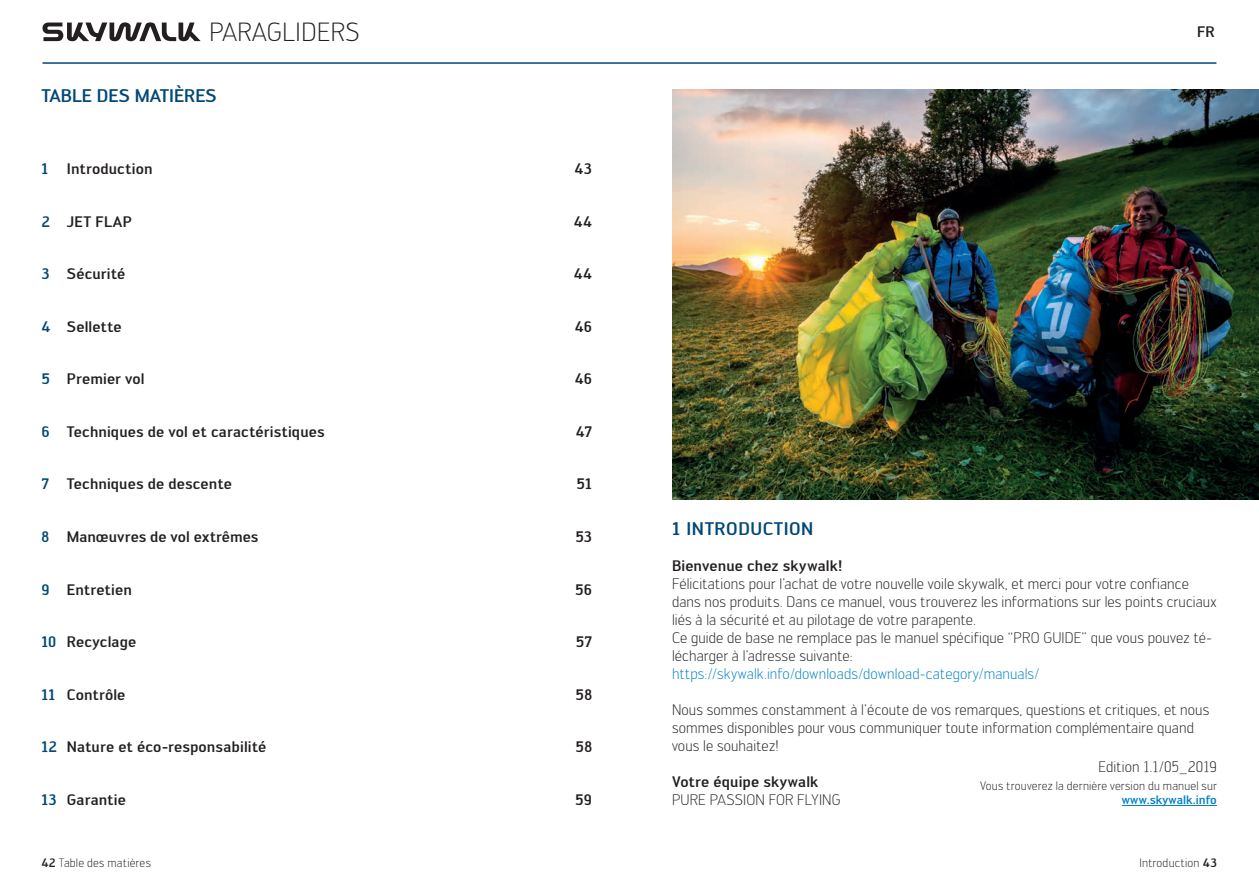
<style>
.page{position:relative;width:1259px;height:893px;background:#fff}
.page>*{position:absolute;margin:0;border:0;box-sizing:border-box;transform-origin:0 0}
.t1{font:300 25.8px "Engel";letter-spacing:.02em;color:#231f20}
.t2{font:500 18px "Engel";color:#004876}
.t3{font:500 18px "Engel";letter-spacing:.03em;color:#004876}
.t4{font:300 15px/18px "Engel";letter-spacing:.005em;color:#231f20}
.t5{font:500 15px "Engel";letter-spacing:.005em;color:#231f20}
.t6{font:300 15px "Engel";letter-spacing:.005em;color:#0080c6}
.t7{font:300 12px "Engel";letter-spacing:.015em;color:#231f20}
.t8{font:500 12px "Engel";color:#0080c6}
.s1{color:#004876}
.s2{font-weight:500}
</style>
<div class="page">
<hr style="left:43px;top:62px;width:586px;height:2px;background:#004977">
<hr style="left:629px;top:62px;width:587px;height:2px;background:#004977">
<svg style="left:43px;top:22px;width:158px;height:19px"></svg>
<img style="left:672px;top:90px;width:587px;height:410px">
<hr style="left:1122px;top:805px;width:94px;height:1px;background:#0080c6">
<h1 class="t1" style="left:210px;top:17px;width:151px">PARAGLIDERS</h1>
<p class="t2" style="left:41px;top:86px;width:177px">TABLE DES MATIÈRES</p>
<p class="t5" style="left:41px;top:160px;width:113px"><span class="s1">1</span> Introduction</p>
<p class="t5" style="left:574px;top:160px;width:19px">43</p>
<p class="t5" style="left:41px;top:213px;width:92px"><span class="s1">2</span> JET FLAP</p>
<p class="t5" style="left:574px;top:213px;width:20px">44</p>
<p class="t5" style="left:41px;top:265px;width:86px"><span class="s1">3</span> Sécurité</p>
<p class="t5" style="left:574px;top:265px;width:20px">44</p>
<p class="t5" style="left:41px;top:318px;width:82px"><span class="s1">4</span> Sellette</p>
<p class="t5" style="left:575px;top:318px;width:19px">46</p>
<p class="t5" style="left:41px;top:370px;width:105px"><span class="s1">5</span> Premier vol</p>
<p class="t5" style="left:575px;top:370px;width:19px">46</p>
<p class="t5" style="left:41px;top:423px;width:285px"><span class="s1">6</span> Techniques de vol et caractéristiques</p>
<p class="t5" style="left:576px;top:423px;width:18px">47</p>
<p class="t5" style="left:41px;top:475px;width:192px"><span class="s1">7</span> Techniques de descente</p>
<p class="t5" style="left:576px;top:475px;width:17px">51</p>
<p class="t5" style="left:41px;top:528px;width:218px"><span class="s1">8</span> Manœuvres de vol extrêmes</p>
<p class="t5" style="left:575px;top:528px;width:18px">53</p>
<p class="t5" style="left:41px;top:580px;width:92px"><span class="s1">9</span> Entretien</p>
<p class="t5" style="left:575px;top:580px;width:18px">56</p>
<p class="t5" style="left:41px;top:633px;width:96px"><span class="s1">10</span> Recyclage</p>
<p class="t5" style="left:576px;top:633px;width:18px">57</p>
<p class="t5" style="left:41px;top:685px;width:86px"><span class="s1">11</span> Contrôle</p>
<p class="t5" style="left:575px;top:685px;width:18px">58</p>
<p class="t5" style="left:41px;top:738px;width:227px"><span class="s1">12</span> Nature et éco-responsabilité</p>
<p class="t5" style="left:575px;top:738px;width:18px">58</p>
<p class="t5" style="left:41px;top:790px;width:86px"><span class="s1">13</span> Garantie</p>
<p class="t5" style="left:575px;top:790px;width:18px">59</p>
<p class="t7" style="left:41px;top:856px;width:111px"><span class="s2">42</span> Table des matières</p>
<p class="t5" style="left:1197px;top:23px;width:19px">FR</p>
<p class="t3" style="left:672px;top:518px;width:143px">1 INTRODUCTION</p>
<p class="t5" style="left:672px;top:557px;width:172px">Bienvenue chez skywalk!</p>
<p class="t4" style="left:672px;top:575px;width:546px">Félicitations pour l’achat de votre nouvelle voile skywalk, et merci pour votre confiance dans nos produits. Dans ce manuel, vous trouverez les informations sur les points cruciaux liés à la sécurité et au pilotage de votre parapente.<br>Ce guide de base ne remplace pas le manuel spécifique “PRO GUIDE” que vous pouvez té&shy;lécharger à l’adresse suivante:</p>
<p class="t6" style="left:672px;top:665px;width:369px">https://skywalk.info/downloads/download-category/manuals/</p>
<p class="t4" style="left:672px;top:701px;width:539px">Nous sommes constamment à l’écoute de vos remarques, questions et critiques, et nous sommes disponibles pour vous communiquer toute information complémentaire quand vous le souhaitez!</p>
<p class="t5" style="left:672px;top:773px;width:148px">Votre équipe skywalk</p>
<p class="t4" style="left:672px;top:791px;width:170px">PURE PASSION FOR FLYING</p>
<p class="t4" style="left:1098px;top:758px;width:120px">Edition 1.1/05_2019</p>
<p class="t7" style="left:980px;top:779px;width:238px">Vous trouverez la dernière version du manuel sur</p>
<p class="t8" style="left:1122px;top:793px;width:96px">www.skywalk.info</p>
<p class="t7" style="left:1139px;top:856px;width:79px">Introduction <span class="s2">43</span></p>
</div>
